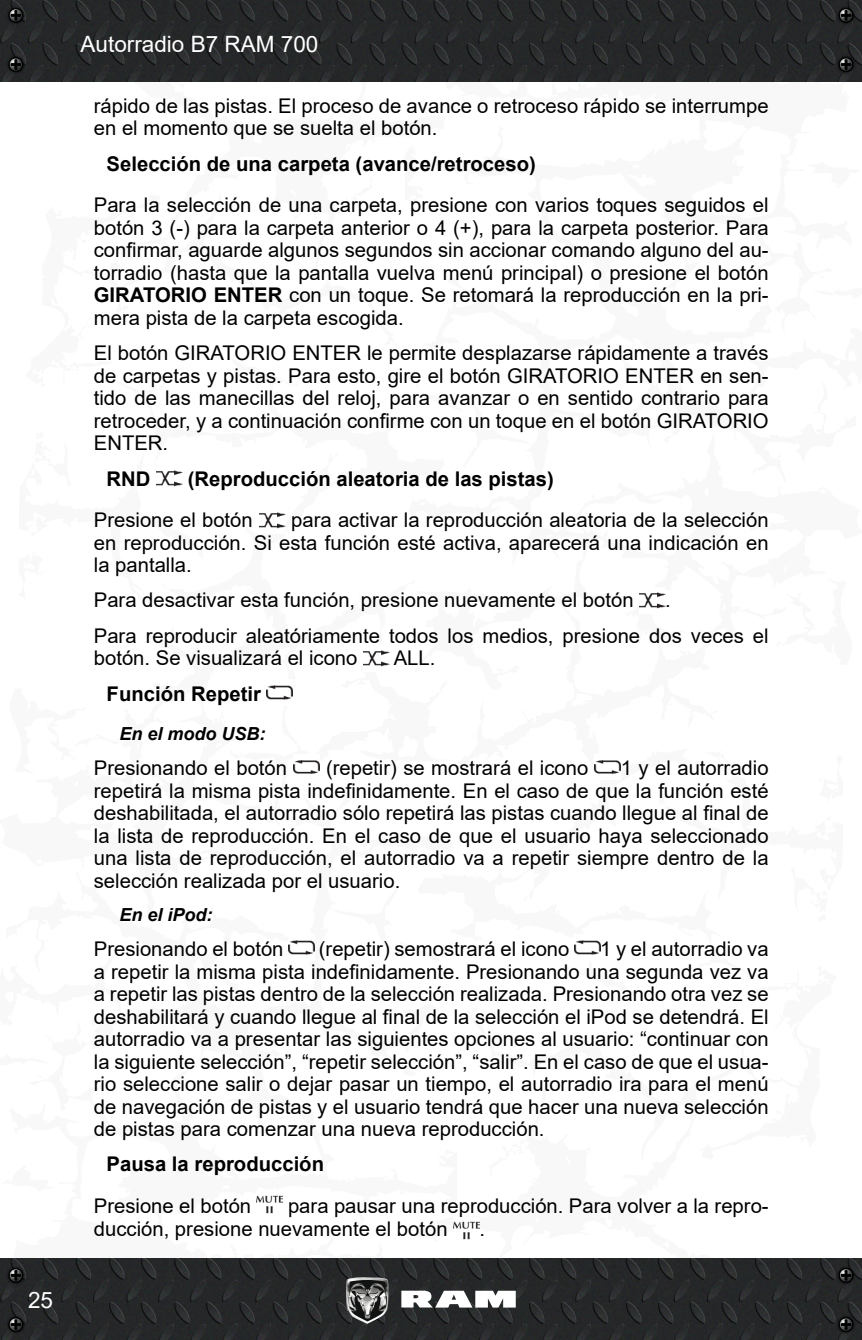
<style>
.page{position:relative;width:862px;height:1340px;background:#fff}
.page>*{position:absolute;margin:0;border:0;box-sizing:border-box;transform-origin:0 0}
.t1{font:22.5px "Arial";color:#fff}
._4_Normal{font:20.25px/22.5px "Arial";color:#000;text-align:justify}
._3_Tercer_sub{font:700 20.25px "Arial";color:#000}
._3a_Negritas{font:italic 700 18px "Arial";color:#000}
.s1{font-weight:700}
</style>
<div class="page">
<svg style="left:861px;top:39px;width:1px;height:1259px"></svg>
<img style="left:0;top:0;width:861px;height:81px">
<img style="left:0;top:1258px;width:861px;height:81px">
<svg style="left:401px;top:1290px;width:114px;height:17px"></svg>
<img style="left:346px;top:1276px;width:42px;height:47px">
<img style="left:5px;top:4px;width:22px;height:22px">
<svg style="left:8px;top:8px;width:16px;height:15px"></svg>
<img style="left:5px;top:1264px;width:22px;height:22px">
<svg style="left:8px;top:1267px;width:16px;height:15px"></svg>
<img style="left:834px;top:4px;width:22px;height:22px">
<svg style="left:837px;top:8px;width:16px;height:15px"></svg>
<img style="left:834px;top:1264px;width:22px;height:22px">
<svg style="left:837px;top:1267px;width:16px;height:15px"></svg>
<img style="left:5px;top:53px;width:22px;height:23px">
<svg style="left:8px;top:57px;width:16px;height:15px"></svg>
<img style="left:5px;top:1313px;width:22px;height:22px">
<svg style="left:8px;top:1316px;width:16px;height:15px"></svg>
<img style="left:834px;top:53px;width:22px;height:23px">
<svg style="left:837px;top:57px;width:16px;height:15px"></svg>
<img style="left:834px;top:1313px;width:22px;height:22px">
<svg style="left:837px;top:1316px;width:16px;height:15px"></svg>
<img style="left:156px;top:470px;width:26px;height:17px">
<img style="left:259px;top:512px;width:26px;height:17px">
<img style="left:639px;top:592px;width:26px;height:17px">
<img style="left:363px;top:650px;width:26px;height:17px">
<img style="left:266px;top:685px;width:26px;height:15px">
<img style="left:293px;top:760px;width:26px;height:14px">
<img style="left:594px;top:760px;width:26px;height:14px">
<img style="left:288px;top:940px;width:26px;height:15px">
<img style="left:574px;top:940px;width:25px;height:15px">
<img style="left:256px;top:1195px;width:26px;height:19px">
<img style="left:453px;top:1221px;width:26px;height:19px">
<p class="t1" style="left:28px;top:1284px;width:27px">25</p>
<p class="t1" style="left:80px;top:29px;width:239px">Autorradio B7 RAM 700</p>
<p class="_4_Normal" style="left:94px;top:94px;width:676px">rápido de las pistas. El proceso de avance o retroceso rápido se interrumpe en el momento que se suelta el botón.</p>
<p class="_3_Tercer_sub" style="left:107px;top:149px;width:430px">Selección de una carpeta (avance/retroceso)</p>
<p class="_4_Normal" style="left:94px;top:194px;width:676px">Para la selección de una carpeta, presione con varios toques seguidos el botón 3 (-) para la carpeta anterior o 4 (+), para la carpeta posterior. Para confirmar, aguarde algunos segundos sin accionar comando alguno del au&shy;torradio (hasta que la pantalla vuelva menú principal) o presione el botón <span class="s1">GIRATORIO ENTER</span> con un toque. Se retomará la reproducción en la pri&shy;mera pista de la carpeta escogida.</p>
<p class="_4_Normal" style="left:94px;top:342px;width:676px">El botón GIRATORIO ENTER le permite desplazarse rápidamente a través de carpetas y pistas. Para esto, gire el botón GIRATORIO ENTER en sen&shy;tido de las manecillas del reloj, para avanzar o en sentido contrario para retroceder, y a continuación confirme con un toque en el botón GIRATORIO ENTER.</p>
<p class="_3_Tercer_sub" style="left:107px;top:464px;width:45px">RND</p>
<p class="_3_Tercer_sub" style="left:188px;top:464px;width:367px">(Reproducción aleatoria de las pistas)</p>
<p class="_4_Normal" style="left:94px;top:508px;width:160px">Presione el botón</p>
<p class="_4_Normal" style="left:94px;top:508px;width:676px;text-indent:197px">para activar la reproducción aleatoria de la selección en reproducción. Si esta función esté activa, aparecerá una indicación en la pantalla.</p>
<p class="_4_Normal" style="left:94px;top:589px;width:541px">Para desactivar esta función, presione nuevamente el botón</p>
<p class="_4_Normal" style="left:665px;top:589px;width:4px">.</p>
<p class="_4_Normal" style="left:94px;top:624px;width:676px">Para reproducir aleatóriamente todos los medios, presione dos veces el botón. Se visualizará el icono</p>
<p class="_4_Normal" style="left:393px;top:646px;width:40px">ALL.</p>
<p class="_3_Tercer_sub" style="left:107px;top:679px;width:156px">Función Repetir</p>
<p class="_3a_Negritas" style="left:119px;top:721px;width:148px">En el modo USB:</p>
<p class="_4_Normal" style="left:94px;top:756px;width:195px">Presionando el botón</p>
<p class="_4_Normal" style="left:326px;top:756px;width:264px">(repetir) se mostrará el icono</p>
<p class="_4_Normal" style="left:94px;top:756px;width:676px;text-indent:526px">1 y el autorradio repetirá la misma pista indefinidamente. En el caso de que la función esté deshabilitada, el autorradio sólo repetirá las pistas cuando llegue al final de la lista de reproducción. En el caso de que el usuario haya seleccionado una lista de reproducción, el autorradio va a repetir siempre dentro de la selección realizada por el usuario.</p>
<p class="_3a_Negritas" style="left:119px;top:902px;width:95px">En el iPod:</p>
<p class="_4_Normal" style="left:94px;top:937px;width:191px">Presionando el botón</p>
<p class="_4_Normal" style="left:319px;top:937px;width:252px">(repetir) semostrará el icono</p>
<p class="_4_Normal" style="left:94px;top:937px;width:676px;text-indent:506px">1 y el autorradio va a repetir la misma pista indefinidamente. Presionando una segunda vez va a repetir las pistas dentro de la selección realizada. Presionando otra vez se deshabilitará y cuando llegue al final de la selección el iPod se detendrá. El autorradio va a presentar las siguientes opciones al usuario: “continuar con la siguiente selección”, “repetir selección”, “salir”. En el caso de que el usua&shy;rio seleccione salir o dejar pasar un tiempo, el autorradio ira para el menú de navegación de pistas y el usuario tendrá que hacer una nueva selección de pistas para comenzar una nueva reproducción.</p>
<p class="_3_Tercer_sub" style="left:107px;top:1149px;width:219px">Pausa la reproducción</p>
<p class="_4_Normal" style="left:94px;top:1194px;width:159px">Presione el botón</p>
<p class="_4_Normal" style="left:94px;top:1194px;width:676px;text-indent:194px">para pausar una reproducción. Para volver a la repro&shy;ducción, presione nuevamente el botón</p>
<p class="_4_Normal" style="left:479px;top:1216px;width:4px">.</p>
</div>
